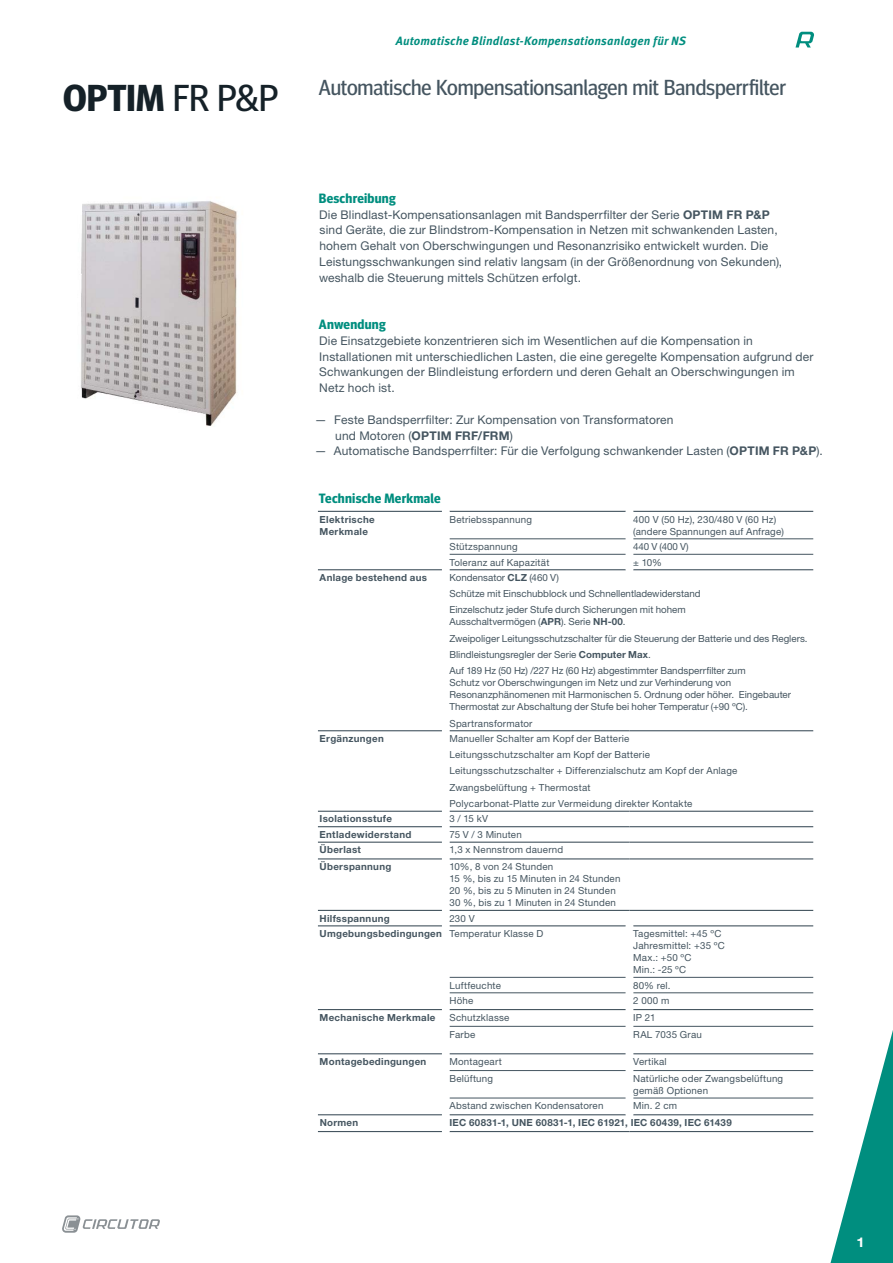
<style>
.page{position:relative;width:893px;height:1263px;background:#fff}
.page>*{position:absolute;margin:0;border:0;box-sizing:border-box;transform-origin:0 0}
.t1{font:700 37.5px "Meta Head OT";color:#152128}
.t2{font:21.75px "Meta Head OT";letter-spacing:-.005em;color:#455560}
.t3{font:700 13.5px "Meta Head OT";letter-spacing:.02em;color:#008e7f}
.t4{font:700 13.5px "Helvetica Neue LT Std";color:#fff;scale:1.1 1}
.t5{font:12px/15.8px "Helvetica Neue LT Std";letter-spacing:.015em;color:#455560}
.t6{font:italic 700 12px "Meta Pro";letter-spacing:.01em;color:#008e7f}
.t7{font:9.75px/12px "Helvetica Neue LT Std";letter-spacing:.015em;color:#455560}
.t8{font:700 9.75px/12px "Helvetica Neue LT Std";letter-spacing:.03em;color:#455560}
.s1{font-weight:400}
.s2{font-weight:700}
</style>
<div class="page">
<svg style="left:795px;top:32px;width:19px;height:16px"></svg>
<svg style="left:62px;top:1215px;width:98px;height:18px"></svg>
<svg style="left:830px;top:1030px;width:63px;height:233px"></svg>
<img style="left:81px;top:201px;width:157px;height:225px">
<hr style="left:318px;top:511px;width:124px;height:1px;background:#455560">
<hr style="left:449px;top:511px;width:177px;height:1px;background:#455560">
<hr style="left:633px;top:511px;width:180px;height:1px;background:#455560">
<hr style="left:449px;top:539px;width:177px;height:1px;background:#455560">
<hr style="left:633px;top:539px;width:180px;height:1px;background:#455560">
<hr style="left:449px;top:554px;width:177px;height:1px;background:#455560">
<hr style="left:633px;top:554px;width:180px;height:1px;background:#455560">
<hr style="left:318px;top:569px;width:124px;height:1px;background:#455560">
<hr style="left:449px;top:569px;width:177px;height:1px;background:#455560">
<hr style="left:633px;top:569px;width:180px;height:1px;background:#455560">
<hr style="left:318px;top:730px;width:124px;height:1px;background:#455560">
<hr style="left:449px;top:730px;width:180px;height:1px;background:#455560">
<hr style="left:629px;top:730px;width:184px;height:1px;background:#455560">
<hr style="left:318px;top:811px;width:124px;height:1px;background:#455560">
<hr style="left:449px;top:811px;width:180px;height:1px;background:#455560">
<hr style="left:629px;top:811px;width:184px;height:1px;background:#455560">
<hr style="left:318px;top:826px;width:124px;height:1px;background:#455560">
<hr style="left:449px;top:826px;width:180px;height:1px;background:#455560">
<hr style="left:629px;top:826px;width:184px;height:1px;background:#455560">
<hr style="left:318px;top:842px;width:124px;height:1px;background:#455560">
<hr style="left:449px;top:842px;width:180px;height:1px;background:#455560">
<hr style="left:629px;top:842px;width:184px;height:1px;background:#455560">
<hr style="left:318px;top:858px;width:124px;height:1px;background:#455560">
<hr style="left:449px;top:858px;width:180px;height:1px;background:#455560">
<hr style="left:629px;top:858px;width:184px;height:1px;background:#455560">
<hr style="left:318px;top:910px;width:124px;height:1px;background:#455560">
<hr style="left:449px;top:910px;width:180px;height:1px;background:#455560">
<hr style="left:629px;top:910px;width:184px;height:1px;background:#455560">
<hr style="left:318px;top:925px;width:124px;height:1px;background:#455560">
<hr style="left:449px;top:925px;width:177px;height:1px;background:#455560">
<hr style="left:633px;top:925px;width:180px;height:1px;background:#455560">
<hr style="left:449px;top:977px;width:177px;height:1px;background:#455560">
<hr style="left:633px;top:977px;width:180px;height:1px;background:#455560">
<hr style="left:449px;top:992px;width:177px;height:1px;background:#455560">
<hr style="left:633px;top:992px;width:180px;height:1px;background:#455560">
<hr style="left:318px;top:1009px;width:124px;height:1px;background:#455560">
<hr style="left:449px;top:1009px;width:177px;height:1px;background:#455560">
<hr style="left:633px;top:1009px;width:180px;height:1px;background:#455560">
<hr style="left:449px;top:1026px;width:177px;height:1px;background:#455560">
<hr style="left:633px;top:1026px;width:180px;height:1px;background:#455560">
<hr style="left:318px;top:1053px;width:124px;height:1px;background:#455560">
<hr style="left:449px;top:1053px;width:177px;height:1px;background:#455560">
<hr style="left:633px;top:1053px;width:180px;height:1px;background:#455560">
<hr style="left:449px;top:1070px;width:177px;height:1px;background:#455560">
<hr style="left:633px;top:1070px;width:180px;height:1px;background:#455560">
<hr style="left:449px;top:1098px;width:177px;height:1px;background:#455560">
<hr style="left:633px;top:1098px;width:180px;height:1px;background:#455560">
<hr style="left:318px;top:1114px;width:124px;height:1px;background:#455560">
<hr style="left:449px;top:1114px;width:177px;height:1px;background:#455560">
<hr style="left:633px;top:1114px;width:180px;height:1px;background:#455560">
<hr style="left:318px;top:1131px;width:124px;height:1px;background:#455560">
<hr style="left:449px;top:1131px;width:180px;height:1px;background:#455560">
<hr style="left:629px;top:1131px;width:184px;height:1px;background:#455560">
<h1 class="t1" style="left:63px;top:75px;width:217px">OPTIM <span class="s1">FR P&amp;P</span></h1>
<p class="t6" style="left:396px;top:32px;width:292px">Automatische Blindlast-Kompensationsanlagen für NS</p>
<h2 class="t2" style="left:319px;top:74px;width:469px">Automatische Kompensationsanlagen mit Bandsperrfilter</h2>
<h3 class="t3" style="left:319px;top:190px;width:78px">Beschreibung</h3>
<p class="t5" style="left:319px;top:206px;width:465px">Die Blindlast-Kompensationsanlagen mit Bandsperrfilter der Serie <span class="s2">OPTIM FR P&amp;P </span>sind Geräte, die zur Blindstrom-Kompensation in Netzen mit schwankenden Lasten, hohem Gehalt von Oberschwingungen und Resonanzrisiko entwickelt wurden. Die Leistungsschwankungen sind relativ langsam (in der Größenordnung von Sekunden), weshalb die Steuerung mittels Schützen erfolgt.</p>
<h3 class="t3" style="left:319px;top:316px;width:68px">Anwendung</h3>
<p class="t5" style="left:319px;top:332px;width:496px">Die Einsatzgebiete konzentrieren sich im Wesentlichen auf die Kompensation in Installationen mit unterschiedlichen Lasten, die eine geregelte Kompensation aufgrund der Schwankungen der Blindleistung erfordern und deren Gehalt an Oberschwingungen im Netz hoch ist.</p>
<p class="t5" style="left:335px;top:411px;width:340px;text-indent:-20px">— Feste Bandsperrfilter: Zur Kompensation von Transformatoren und Motoren (<span class="s2">OPTIM FRF/FRM</span>)</p>
<p class="t5" style="left:315px;top:443px;width:509px">— Automatische Bandsperrfilter: Für die Verfolgung schwankender Lasten (<span class="s2">OPTIM FR P&amp;P</span>).</p>
<h3 class="t3" style="left:319px;top:490px;width:123px">Technische Merkmale</h3>
<p class="t8" style="left:320px;top:513px;width:57px">Elektrische<br>Merkmale</p>
<p class="t7" style="left:449px;top:513px;width:84px">Betriebsspannung</p>
<p class="t7" style="left:633px;top:513px;width:152px">400 V (50 Hz), 230/480 V (60 Hz) (andere Spannungen auf Anfrage)</p>
<p class="t7" style="left:449px;top:540px;width:70px">Stützspannung</p>
<p class="t7" style="left:633px;top:540px;width:57px">440 V (400 V)</p>
<p class="t7" style="left:449px;top:556px;width:101px">Toleranz auf Kapazität</p>
<p class="t7" style="left:633px;top:556px;width:30px">± 10%</p>
<p class="t8" style="left:320px;top:571px;width:109px">Anlage bestehend aus</p>
<p class="t7" style="left:449px;top:569px;width:253px;line-height:16.2px">Kondensator <span class="s2">CLZ</span> (460 V)<br>Schütze mit Einschubblock und Schnellentladewiderstand<br>Einzelschutz jeder Stufe durch Sicherungen mit hohem</p>
<p class="t7" style="left:449px;top:614px;width:360px;line-height:16.2px">Ausschaltvermögen (<span class="s2">APR</span>). Serie <span class="s2">NH-00</span>.<br>Zweipoliger Leitungsschutzschalter für die Steuerung der Batterie und des Reglers.<br>Blindleistungsregler der Serie <span class="s2">Computer Max</span>.<br>Auf 189 Hz (50 Hz) /227 Hz (60 Hz) abgestimmter Bandsperrfilter zum</p>
<p class="t7" style="left:449px;top:677px;width:343px">Schutz vor Oberschwingungen im Netz und zur Verhinderung von<br>Resonanzphänomenen mit Harmonischen 5. Ordnung oder höher. Eingebauter<br>Thermostat zur Abschaltung der Stufe bei hoher Temperatur (+90 ºC).</p>
<p class="t7" style="left:449px;top:717px;width:85px">Spartransformator</p>
<p class="t8" style="left:320px;top:732px;width:66px">Ergänzungen</p>
<p class="t7" style="left:449px;top:730px;width:289px;line-height:16.2px">Manueller Schalter am Kopf der Batterie<br>Leitungsschutzschalter am Kopf der Batterie Leitungsschutzschalter + Differenzialschutz am Kopf der Anlage Zwangsbelüftung + Thermostat<br>Polycarbonat-Platte zur Vermeidung direkter Kontakte</p>
<p class="t8" style="left:320px;top:813px;width:74px">Isolationsstufe</p>
<p class="t7" style="left:449px;top:813px;width:40px">3 / 15 kV</p>
<p class="t8" style="left:320px;top:828px;width:93px">Entladewiderstand</p>
<p class="t7" style="left:449px;top:828px;width:74px">75 V / 3 Minuten</p>
<p class="t8" style="left:320px;top:844px;width:43px">Überlast</p>
<p class="t7" style="left:449px;top:844px;width:115px">1,3 x Nennstrom dauernd</p>
<p class="t8" style="left:320px;top:860px;width:73px">Überspannung</p>
<p class="t7" style="left:449px;top:860px;width:173px">10%, 8 von 24 Stunden<br>15 %, bis zu 15 Minuten in 24 Stunden<br>20 %, bis zu 5 Minuten in 24 Stunden<br>30 %, bis zu 1 Minuten in 24 Stunden</p>
<p class="t8" style="left:320px;top:912px;width:72px">Hilfsspannung</p>
<p class="t7" style="left:320px;top:910px;width:225px;line-height:15.5px;text-indent:130px">230 V<br><span class="s2">Umgebungsbedingungen</span> Temperatur Klasse D</p>
<p class="t7" style="left:633px;top:927px;width:93px">Tagesmittel: +45 ºC<br>Jahresmittel: +35 ºC<br>Max.: +50 ºC<br>Min.: -25 ºC</p>
<p class="t7" style="left:449px;top:979px;width:53px">Luftfeuchte</p>
<p class="t7" style="left:633px;top:979px;width:39px">80% rel.</p>
<p class="t7" style="left:449px;top:994px;width:25px">Höhe</p>
<p class="t7" style="left:633px;top:994px;width:38px">2 000 m</p>
<p class="t8" style="left:320px;top:1011px;width:117px">Mechanische Merkmale</p>
<p class="t7" style="left:449px;top:1011px;width:62px">Schutzklasse</p>
<p class="t7" style="left:633px;top:1011px;width:24px">IP 21</p>
<p class="t7" style="left:449px;top:1028px;width:27px">Farbe</p>
<p class="t7" style="left:633px;top:1028px;width:70px">RAL 7035 Grau</p>
<p class="t8" style="left:320px;top:1055px;width:108px">Montagebedingungen</p>
<p class="t7" style="left:449px;top:1055px;width:54px">Montageart</p>
<p class="t7" style="left:633px;top:1055px;width:35px">Vertikal</p>
<p class="t7" style="left:449px;top:1072px;width:45px">Belüftung</p>
<p class="t7" style="left:633px;top:1072px;width:151px">Natürliche oder Zwangsbelüftung gemäß Optionen</p>
<p class="t7" style="left:449px;top:1100px;width:155px">Abstand zwischen Kondensatoren</p>
<p class="t7" style="left:633px;top:1100px;width:45px">Min. 2 cm</p>
<p class="t8" style="left:320px;top:1116px;width:40px">Normen</p>
<p class="t8" style="left:449px;top:1116px;width:284px">IEC 60831-1, UNE 60831-1, IEC 61921, IEC 60439, IEC 61439</p>
<h3 class="t4" style="left:856px;top:1234px;width:9px">1</h3>
</div>
